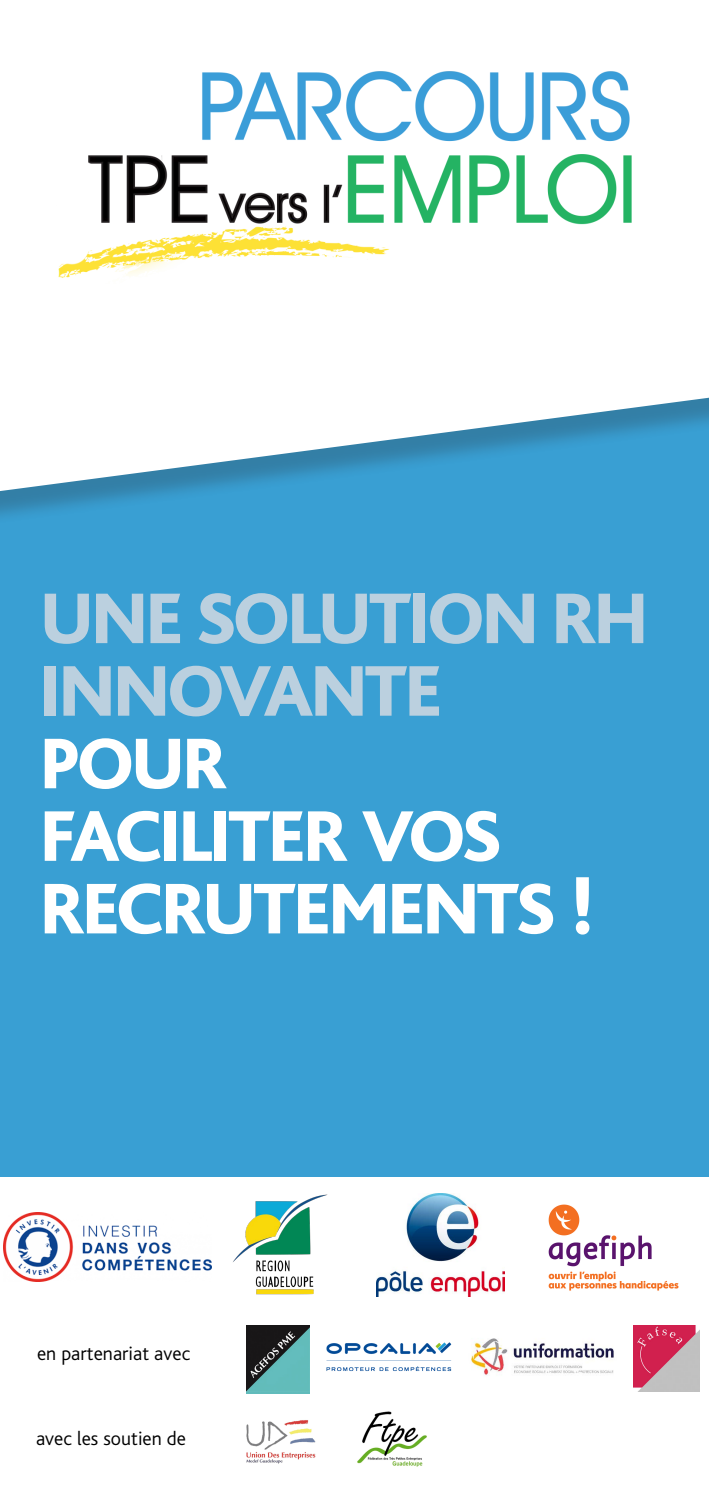
<style>
.page{position:relative;width:709px;height:1489px;background:#fff}
.page>*{position:absolute;margin:0;border:0;box-sizing:border-box;transform-origin:0 0}
.t1{font:800 75px/72.5px "Bliss";letter-spacing:-.025em;color:#fff}
.t2{font:800 75px/72.5px "Bliss";letter-spacing:-.025em;color:#bbd0df}
.t3{font:300 20px "Bliss";color:#000}
.s1{font-size:85px}
</style>
<div class="page">
<div style="left:0;top:362px;width:709px;height:814px;background:#399fd3"></div>
<div style="left:0;top:0;width:709px;height:540px;background:#231f20;opacity:.25"></div>
<svg style="left:0;top:0;width:709px;height:491px;fill:#fff"></svg>
<img style="left:34px;top:38px;width:635px;height:280px">
<img style="left:3px;top:1212px;width:208px;height:69px">
<img style="left:233px;top:1194px;width:95px;height:101px">
<img style="left:376px;top:1193px;width:128px;height:103px">
<img style="left:246px;top:1325px;width:63px;height:67px">
<img style="left:326px;top:1342px;width:126px;height:29px">
<img style="left:246px;top:1420px;width:70px;height:44px">
<img style="left:357px;top:1411px;width:70px;height:56px">
<img style="left:633px;top:1325px;width:66px;height:65px">
<img style="left:548px;top:1204px;width:131px;height:87px">
<img style="left:471px;top:1338px;width:143px;height:38px">
<h1 class="t2" style="left:41px;top:584px;width:608px">UNE SOLUTION RH<br>INNOVANTE</h1>
<h1 class="t1" style="left:41px;top:729px;width:555px">POUR<br>FACILITER VOS<br>RECRUTEMENTS <span class="s1">!</span></h1>
<p class="t3" style="left:37px;top:1343px;width:155px">en partenariat avec</p>
<p class="t3" style="left:36px;top:1427px;width:152px">avec les soutien de</p>
</div>
